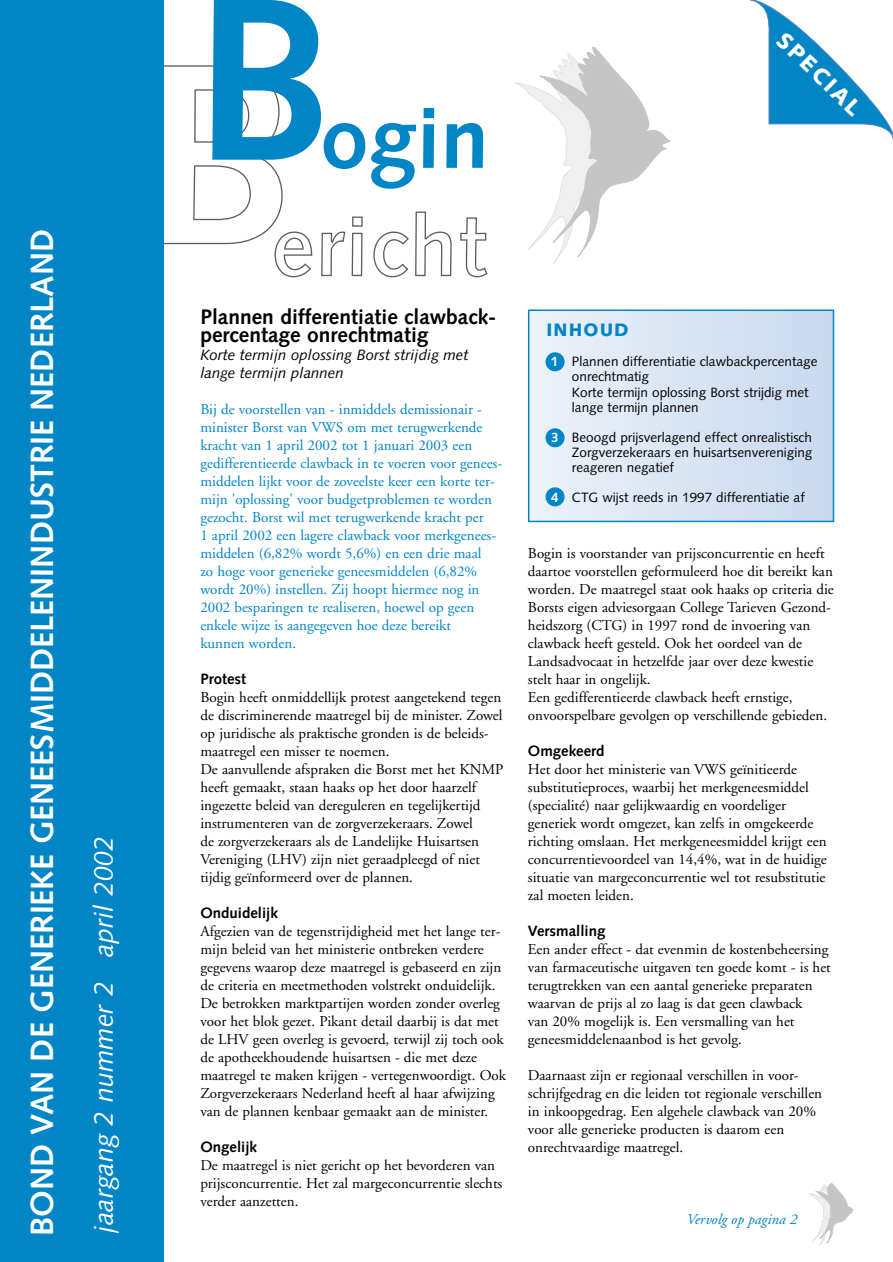
<style>
.page{position:relative;width:893px;height:1262px;background:#fff}
.page>*{position:absolute;margin:0;border:0;box-sizing:border-box;transform-origin:0 0}
.t1{font:700 86.55px "Syntax";color:#0085c7}
.t2{font:700 32.25px "Syntax";color:#fff}
.t3{font:italic 27px "Syntax";color:#fff}
.t4{font:900 22.5px "Syntax";color:#fff}
.t5{font:700 21px/18px "Syntax";color:#000}
.t6{font:900 18px "Syntax";letter-spacing:.065em;color:#0085c7}
.t7{font:15px/18px "Adobe Garamond";color:#000}
.t8{font:15px/18px "Adobe Garamond";color:#0085c7}
.t9{font:italic 15px/18px "Syntax";color:#000}
.t10{font:700 15px "Syntax";color:#000}
.t11{font:italic 15px "Adobe Garamond";color:#0085c7}
.t12{font:13.5px/15.5px "Syntax";color:#000}
.s1{font-weight:700;color:#fff}
</style>
<div class="page">
<div style="left:0;top:0;width:164px;height:1261px;background:#0085c7"></div>
<svg style="left:515px;top:47px;width:155px;height:217px"></svg>
<svg style="left:809px;top:1183px;width:44px;height:61px"></svg>
<svg style="left:164px;top:0;width:323px;height:277px"></svg>
<div style="left:828px;top:310px;width:5px;height:211px;background:#c8d8ee"></div>
<div style="left:822px;top:310px;width:6px;height:211px;background:#c8d9ee"></div>
<div style="left:816px;top:310px;width:6px;height:211px;background:#cadaef"></div>
<div style="left:810px;top:310px;width:6px;height:211px;background:#cadaef"></div>
<div style="left:805px;top:310px;width:5px;height:211px;background:#cbdbef"></div>
<div style="left:799px;top:310px;width:5px;height:211px;background:#ccdbf0"></div>
<div style="left:793px;top:310px;width:5px;height:211px;background:#ccdcf0"></div>
<div style="left:787px;top:310px;width:5px;height:211px;background:#cddcf0"></div>
<div style="left:781px;top:310px;width:5px;height:211px;background:#cedcf0"></div>
<div style="left:775px;top:310px;width:6px;height:211px;background:#ceddf0"></div>
<div style="left:769px;top:310px;width:6px;height:211px;background:#cfdef1"></div>
<div style="left:763px;top:310px;width:6px;height:211px;background:#d0def1"></div>
<div style="left:758px;top:310px;width:5px;height:211px;background:#d0dff1"></div>
<div style="left:752px;top:310px;width:5px;height:211px;background:#d1dff1"></div>
<div style="left:746px;top:310px;width:5px;height:211px;background:#d2dff1"></div>
<div style="left:740px;top:310px;width:5px;height:211px;background:#d2e0f2"></div>
<div style="left:734px;top:310px;width:5px;height:211px;background:#d3e0f2"></div>
<div style="left:728px;top:310px;width:5px;height:211px;background:#d4e1f2"></div>
<div style="left:722px;top:310px;width:6px;height:211px;background:#d4e1f2"></div>
<div style="left:716px;top:310px;width:6px;height:211px;background:#d5e2f3"></div>
<div style="left:710px;top:310px;width:6px;height:211px;background:#d6e3f3"></div>
<div style="left:705px;top:310px;width:5px;height:211px;background:#d7e3f3"></div>
<div style="left:699px;top:310px;width:5px;height:211px;background:#d7e4f3"></div>
<div style="left:693px;top:310px;width:5px;height:211px;background:#d8e4f4"></div>
<div style="left:687px;top:310px;width:5px;height:211px;background:#d9e4f4"></div>
<div style="left:681px;top:310px;width:5px;height:211px;background:#d9e5f4"></div>
<div style="left:675px;top:310px;width:5px;height:211px;background:#dae5f4"></div>
<div style="left:669px;top:310px;width:6px;height:211px;background:#dbe6f4"></div>
<div style="left:663px;top:310px;width:6px;height:211px;background:#dce6f4"></div>
<div style="left:657px;top:310px;width:6px;height:211px;background:#dce7f4"></div>
<div style="left:652px;top:310px;width:5px;height:211px;background:#dde7f4"></div>
<div style="left:646px;top:310px;width:5px;height:211px;background:#dee7f4"></div>
<div style="left:640px;top:310px;width:5px;height:211px;background:#dfe8f5"></div>
<div style="left:634px;top:310px;width:5px;height:211px;background:#dfe9f5"></div>
<div style="left:628px;top:310px;width:5px;height:211px;background:#e0e9f5"></div>
<div style="left:622px;top:310px;width:5px;height:211px;background:#e1eaf6"></div>
<div style="left:616px;top:310px;width:6px;height:211px;background:#e2ebf6"></div>
<div style="left:610px;top:310px;width:6px;height:211px;background:#e3ebf6"></div>
<div style="left:604px;top:310px;width:6px;height:211px;background:#e4ebf6"></div>
<div style="left:599px;top:310px;width:5px;height:211px;background:#e5ecf6"></div>
<div style="left:593px;top:310px;width:5px;height:211px;background:#e5ecf6"></div>
<div style="left:587px;top:310px;width:5px;height:211px;background:#e6edf6"></div>
<div style="left:581px;top:310px;width:5px;height:211px;background:#e7edf7"></div>
<div style="left:575px;top:310px;width:5px;height:211px;background:#e8eef7"></div>
<div style="left:569px;top:310px;width:6px;height:211px;background:#e8eef7"></div>
<div style="left:563px;top:310px;width:6px;height:211px;background:#e9eff7"></div>
<div style="left:557px;top:310px;width:6px;height:211px;background:#eaeff7"></div>
<div style="left:551px;top:310px;width:6px;height:211px;background:#ebeff7"></div>
<div style="left:546px;top:310px;width:5px;height:211px;background:#ebf0f7"></div>
<div style="left:540px;top:310px;width:5px;height:211px;background:#ecf1f8"></div>
<div style="left:534px;top:310px;width:5px;height:211px;background:#edf1f8"></div>
<div style="left:528px;top:310px;width:5px;height:211px;background:#edf1f8"></div>
<div style="left:528px;top:309px;width:306px;height:213px;border:2px solid #0085c7"></div>
<div style="left:545px;top:352px;width:19px;height:19px;background:#0085c7;border-radius:50%"></div>
<div style="left:545px;top:428px;width:19px;height:19px;background:#0085c7;border-radius:50%"></div>
<div style="left:545px;top:487px;width:19px;height:19px;background:#0085c7;border-radius:50%"></div>
<svg style="left:748px;top:0;width:144px;height:136px"></svg>
<h2 class="t2" style="left:29px;top:1236px;width:1009px;rotate:-90deg">BOND VAN DE GENERIEKE GENEESMIDDELENINDUSTRIE NEDERLAND</h2>
<h3 class="t3" style="left:93px;top:1232px;width:398px;rotate:-90deg">jaargang 2 nummer 2 april 2002</h3>
<h1 class="t1" style="left:320px;top:103px;width:170px">ogin</h1>
<h3 class="t4" style="left:786px;top:30px;width:110px;rotate:44deg">SPECIAL</h3>
<h3 class="t5" style="left:200px;top:310px;width:297px">Plannen differentiatie clawback&shy;percentage onrechtmatig</h3>
<p class="t9" style="left:200px;top:347px;width:269px">Korte termijn oplossing Borst strijdig met lange termijn plannen</p>
<p class="t8" style="left:200px;top:402px;width:303px">Bij de voorstellen van - inmiddels demissionair - minister Borst van VWS om met terugwerkende kracht van 1 april 2002 tot 1 januari 2003 een gedifferentieerde clawback in te voeren voor genees&shy;middelen lijkt voor de zoveelste keer een korte ter&shy;mijn 'oplossing' voor budgetproblemen te worden gezocht. Borst wil met terugwerkende kracht per<br>1 april 2002 een lagere clawback voor merkgenees&shy;middelen (6,82% wordt 5,6%) en een drie maal<br>zo hoge voor generieke geneesmiddelen (6,82% wordt 20%) instellen. Zij hoopt hiermee nog in 2002 besparingen te realiseren, hoewel op geen enkele wijze is aangegeven hoe deze bereikt<br>kunnen worden.</p>
<p class="t10" style="left:200px;top:673px;width:47px">Protest</p>
<p class="t7" style="left:200px;top:690px;width:304px">Bogin heeft onmiddellijk protest aangetekend tegen de discriminerende maatregel bij de minister. Zowel op juridische als praktische gronden is de beleids&shy;maatregel een misser te noemen.<br>De aanvullende afspraken die Borst met het KNMP heeft gemaakt, staan haaks op het door haarzelf ingezette beleid van dereguleren en tegelijkertijd instrumenteren van de zorgverzekeraars. Zowel<br>de zorgverzekeraars als de Landelijke Huisartsen Vereniging (LHV) zijn niet geraadpleegd of niet tijdig geïnformeerd over de plannen.</p>
<p class="t10" style="left:200px;top:907px;width:79px">Onduidelijk</p>
<p class="t7" style="left:200px;top:924px;width:307px">Afgezien van de tegenstrijdigheid met het lange ter&shy;mijn beleid van het ministerie ontbreken verdere gegevens waarop deze maatregel is gebaseerd en zijn de criteria en meetmethoden volstrekt onduidelijk.<br>De betrokken marktpartijen worden zonder overleg voor het blok gezet. Pikant detail daarbij is dat met de LHV geen overleg is gevoerd, terwijl zij toch ook de apotheekhoudende huisartsen - die met deze maatregel te maken krijgen - vertegenwoordigt. Ook Zorgverzekeraars Nederland heeft al haar afwijzing van de plannen kenbaar gemaakt aan de minister.</p>
<p class="t10" style="left:200px;top:1141px;width:58px">Ongelijk</p>
<p class="t7" style="left:200px;top:1158px;width:303px">De maatregel is niet gericht op het bevorderen van prijsconcurrentie. Het zal margeconcurrentie slechts verder aanzetten.</p>
<p class="t6" style="left:546px;top:322px;width:84px">INHOUD</p>
<p class="t12" style="left:572px;top:355px;width:247px;text-indent:-21px"><span class="s1">1</span> Plannen differentiatie clawbackpercentage onrechtmatig<br>Korte termijn oplossing Borst strijdig met lange termijn plannen</p>
<p class="t12" style="left:572px;top:431px;width:242px;line-height:15px;text-align:justify;text-indent:-21px"><span class="s1">3</span> Beoogd prijsverlagend effect onrealistisch Zorgverzekeraars en huisartsenvereniging reageren negatief</p>
<p class="t12" style="left:551px;top:491px;width:255px"><span class="s1">4</span> CTG wijst reeds in 1997 differentiatie af</p>
<p class="t7" style="left:528px;top:546px;width:307px">Bogin is voorstander van prijsconcurrentie en heeft daartoe voorstellen geformuleerd hoe dit bereikt kan worden. De maatregel staat ook haaks op criteria die Borsts eigen adviesorgaan College Tarieven Gezond&shy;heidszorg (CTG) in 1997 rond de invoering van clawback heeft gesteld. Ook het oordeel van de Landsadvocaat in hetzelfde jaar over deze kwestie stelt haar in ongelijk.<br>Een gedifferentieerde clawback heeft ernstige, onvoorspelbare gevolgen op verschillende gebieden.</p>
<p class="t10" style="left:528px;top:745px;width:78px">Omgekeerd</p>
<p class="t7" style="left:528px;top:762px;width:300px">Het door het ministerie van VWS geïnitieerde substitutieproces, waarbij het merkgeneesmiddel (specialité) naar gelijkwaardig en voordeliger generiek wordt omgezet, kan zelfs in omgekeerde richting omslaan. Het merkgeneesmiddel krijgt een concurrentievoordeel van 14,4%, wat in de huidige situatie van margeconcurrentie wel tot resubstitutie zal moeten leiden.</p>
<p class="t10" style="left:528px;top:925px;width:79px">Versmalling</p>
<p class="t7" style="left:528px;top:942px;width:304px">Een ander effect - dat evenmin de kostenbeheersing van farmaceutische uitgaven ten goede komt - is het terugtrekken van een aantal generieke preparaten waarvan de prijs al zo laag is dat geen clawback<br>van 20% mogelijk is. Een versmalling van het geneesmiddelenaanbod is het gevolg.</p>
<p class="t7" style="left:528px;top:1068px;width:296px">Daarnaast zijn er regionaal verschillen in voor&shy;schrijfgedrag en die leiden tot regionale verschillen in inkoopgedrag. Een algehele clawback van 20% voor alle generieke producten is daarom een onrechtvaardige maatregel.</p>
<p class="t11" style="left:686px;top:1213px;width:112px">Vervolg op pagina 2</p>
</div>
